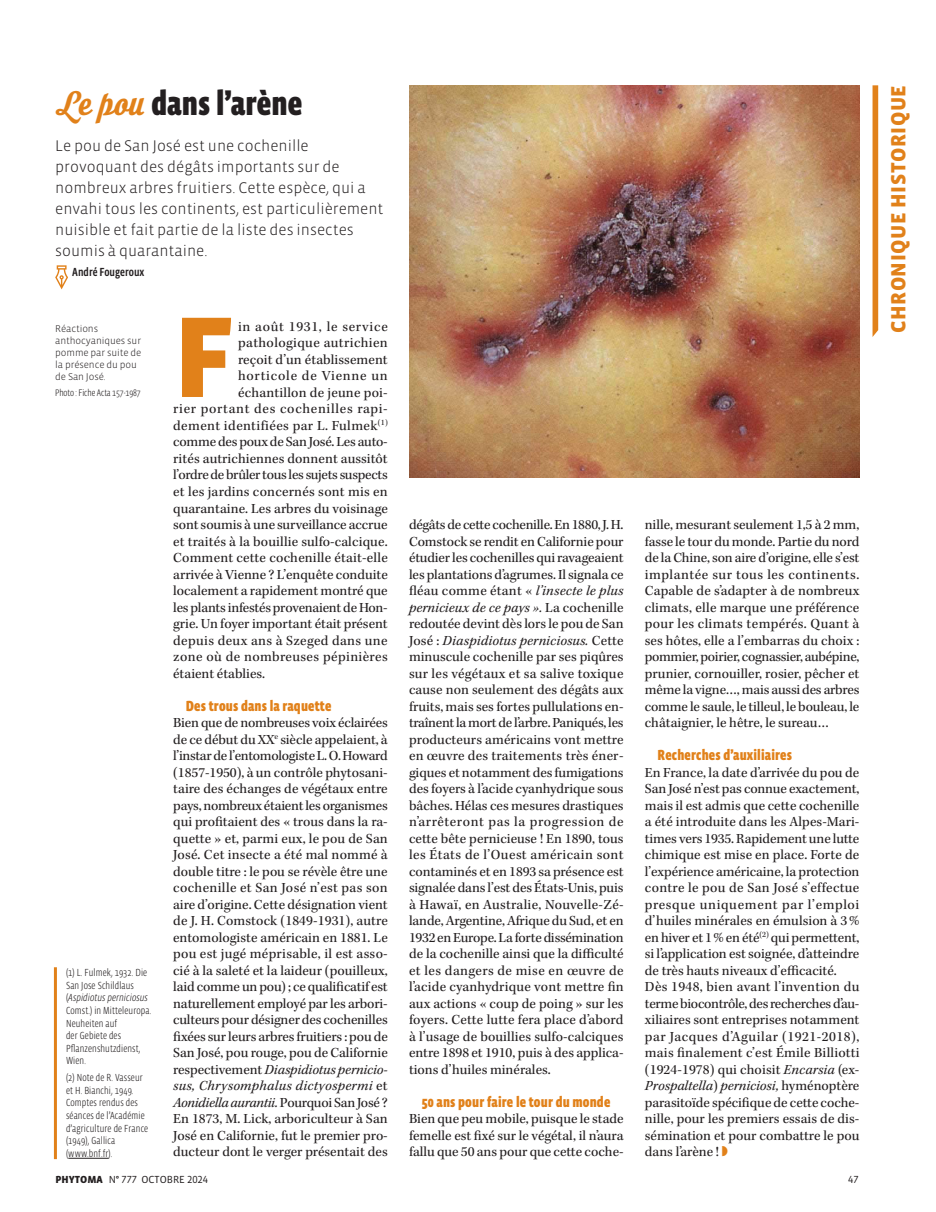
<style>
.page{position:relative;width:936px;height:1212px;background:#fff}
.page>*{position:absolute;margin:0;border:0;box-sizing:border-box;transform-origin:0 0}
.TEXTE_LETTRINE{font:900 117.45px "Vista Sans OT";color:#e1811a}
.TITRE{font:900 34.5px "Vista Sans Nar OT";color:#231f20}
.t1{font:900 21px "Vista Sans OT";letter-spacing:.025em;color:#e1811a}
.CHAPO{font:300 15.75px/21px "Vista Sans OT";color:#231f20}
.INTERTITRE{font:900 15px "Vista Sans Nar OT";letter-spacing:.01em;color:#e1811a}
.TEXTE{font:14.25px/16.5px "Kepler Std";color:#231f20;text-align:justify}
.TEXTE_LETTRINE-2{font:14.25px "Kepler Std";letter-spacing:.005em;color:#231f20}
.TEXTE_LETTRINE-3{font:14.25px "Kepler Std";letter-spacing:.025em;color:#231f20}
.TEXTE_LETTRINE-4{font:14.25px "Kepler Std";letter-spacing:-.02em;color:#231f20}
.TEXTE_LETTRINE-5{font:14.25px "Kepler Std";letter-spacing:.05em;color:#231f20}
.TEXTE_LETTRINE-6{font:14.25px "Kepler Std";letter-spacing:.055em;color:#231f20}
.SIGNATURE{font:500 12px "Vista Sans Nar OT";color:#231f20}
.NOTE{font:300 10.5px/12.6px "Vista Sans Nar OT";letter-spacing:.01em;color:#231f20}
.t2{font:10.5px "Vista Sans OT";color:#231f20}
.LEGENDE{font:300 10.05px/12px "Vista Sans OT";letter-spacing:-.01em;color:#231f20}
.LEGENDE-2{font:300 9.75px "Vista Sans Nar OT";letter-spacing:-.01em;color:#231f20}
.s1{font-family:"Look Script";font-weight:700;color:#e1811a}
.s2{font-style:italic}
.s3{font-weight:900}
.s4{color:#e1811a}
</style>
<div class="page">
<svg style="left:55px;top:265px;width:13px;height:24px"></svg>
<hr style="left:54px;top:967px;width:3px;height:192px;background:#e1811a">
<hr style="left:68px;top:1158px;width:41px;height:1px;background:#231f20">
<img style="left:409px;top:85px;width:450px;height:392px">
<svg style="left:872px;top:85px;width:6px;height:252px;background:#e48d31"></svg>
<p class="TITRE" style="left:55px;top:85px;width:249px"><span class="s1">Le pou</span> dans l’arène</p>
<p class="CHAPO" style="left:55px;top:135px;width:330px">Le pou de San José est une cochenille provoquant des dégâts importants sur de nombreux arbres fruitiers. Cette espèce, qui a envahi tous les continents, est particulièrement nuisible et fait partie de la liste des insectes soumis à quarantaine.</p>
<p class="SIGNATURE" style="left:72px;top:265px;width:74px">André Fougeroux</p>
<p class="TEXTE_LETTRINE" style="left:173px;top:297px;width:63px">F</p>
<p class="TEXTE_LETTRINE-5" style="left:238px;top:318px;width:151px">in août 1931, le service</p>
<p class="LEGENDE" style="left:55px;top:323px;width:44px">Réactions</p>
<p class="LEGENDE" style="left:55px;top:335px;width:87px">anthocyaniques sur pomme par suite de la présence du pou de San José.</p>
<p class="LEGENDE-2" style="left:55px;top:387px;width:87px">Photo : Fiche Acta 157-1987</p>
<p class="TEXTE_LETTRINE-3" style="left:238px;top:335px;width:151px">pathologique autrichien</p>
<p class="TEXTE_LETTRINE-2" style="left:238px;top:351px;width:151px">reçoit d’un établissement</p>
<p class="TEXTE_LETTRINE-6" style="left:238px;top:368px;width:151px">horticole de Vienne un</p>
<p class="TEXTE_LETTRINE-2" style="left:238px;top:384px;width:151px">échantillon de jeune poi-</p>
<p class="TEXTE_LETTRINE-5" style="left:173px;top:401px;width:216px">rier portant des cochenilles rapi-</p>
<p class="TEXTE_LETTRINE-3" style="left:173px;top:417px;width:216px">dement identifiées par L. Fulmek<sup>(1)</sup></p>
<p class="TEXTE_LETTRINE-2" style="left:173px;top:434px;width:216px">comme des poux de San José. Les auto-</p>
<p class="TEXTE_LETTRINE-2" style="left:173px;top:450px;width:216px">rités autrichiennes donnent aussitôt</p>
<p class="TEXTE_LETTRINE-4" style="left:173px;top:467px;width:216px">l’ordre de brûler tous les sujets suspects</p>
<p class="TEXTE_LETTRINE-2" style="left:173px;top:483px;width:216px">et les jardins concernés sont mis en</p>
<p class="TEXTE_LETTRINE-2" style="left:173px;top:500px;width:216px">quarantaine. Les arbres du voisinage</p>
<p class="TEXTE_LETTRINE-2" style="left:173px;top:516px;width:216px">sont soumis à une surveillance accrue</p>
<p class="TEXTE_LETTRINE-2" style="left:173px;top:533px;width:216px">et traités à la bouillie sulfo-calcique.</p>
<p class="TEXTE_LETTRINE-2" style="left:173px;top:549px;width:216px">Comment cette cochenille était-elle</p>
<p class="TEXTE_LETTRINE-2" style="left:173px;top:566px;width:216px">arrivée à Vienne ? L’enquête conduite</p>
<p class="TEXTE_LETTRINE-2" style="left:173px;top:582px;width:216px">localement a rapidement montré que</p>
<p class="TEXTE_LETTRINE-4" style="left:173px;top:599px;width:216px">les plants infestés provenaient de Hon-</p>
<p class="TEXTE_LETTRINE-2" style="left:173px;top:615px;width:216px">grie. Un foyer important était présent</p>
<p class="TEXTE_LETTRINE-3" style="left:173px;top:632px;width:216px">depuis deux ans à Szeged dans une</p>
<p class="TEXTE_LETTRINE-3" style="left:173px;top:648px;width:216px">zone où de nombreuses pépinières</p>
<p class="TEXTE_LETTRINE-2" style="left:173px;top:665px;width:93px">étaient établies.</p>
<p class="INTERTITRE" style="left:186px;top:698px;width:147px">Des trous dans la raquette</p>
<p class="TEXTE" style="left:173px;top:715px;width:216px">Bien que de nombreuses voix éclairées de ce début du XX<sup>e</sup> siècle appelaient, à l’instar de l’entomologiste L. O. Howard (1857-1950), à un contrôle phytosani&shy;taire des échanges de végétaux entre pays, nombreux étaient les organismes qui profitaient des « trous dans la ra&shy;quette » et, parmi eux, le pou de San José. Cet insecte a été mal nommé à double titre : le pou se révèle être une cochenille et San José n’est pas son aire d’origine. Cette désignation vient de J. H. Comstock (1849-1931), autre entomologiste américain en 1881. Le pou est jugé méprisable, il est asso&shy;cié à la saleté et la laideur (pouilleux, laid comme un pou) ; ce qualificatif est naturellement employé par les arbori&shy;culteurs pour désigner des cochenilles fixées sur leurs arbres fruitiers : pou de San José, pou rouge, pou de Californie respectivement <span class="s2">Diaspidiotus pernicio&shy;sus, Chrysomphalus dictyospermi</span> et <span class="s2">Aonidiella aurantii.</span> Pourquoi San José ?<br>En 1873, M. Lick, arboriculteur à San José en Californie, fut le premier pro&shy;ducteur dont le verger présentait des</p>
<p class="NOTE" style="left:66px;top:966px;width:87px">(1) L. Fulmek, 1932. Die<br>San Jose Schildlaus (<span class="s2">Aspidiotus perniciosus<br></span>Comst.) in Mitteleuropa.<br>Neuheiten auf<br>der Gebiete des<br>Pflanzenshutzdienst,<br>Wien.</p>
<p class="NOTE" style="left:66px;top:1071px;width:84px">(2) Note de R. Vasseur et H. Bianchi, 1949.<br>Comptes rendus des séances de l’Académie d’agriculture de France (1949), Gallica (www.bnf.fr).</p>
<p class="t2" style="left:55px;top:1174px;width:154px"><span class="s3">PHYTOMA</span> N° 777 OCTOBRE 2024</p>
<p class="TEXTE" style="left:409px;top:517px;width:216px">dégâts de cette cochenille. En 1880, J. H.<br>Comstock se rendit en Californie pour étudier les cochenilles qui ravageaient les plantations d’agrumes. Il signala ce fléau comme étant « <span class="s2">l’insecte le plus pernicieux de ce pays ».</span> La cochenille redoutée devint dès lors le pou de San José : <span class="s2">Diaspidiotus perniciosus.</span> Cette minuscule cochenille par ses piqûres sur les végétaux et sa salive toxique cause non seulement des dégâts aux fruits, mais ses fortes pullulations en&shy;traînent la mort de l’arbre. Paniqués, les producteurs américains vont mettre en œuvre des traitements très éner&shy;giques et notamment des fumigations des foyers à l’acide cyanhydrique sous bâches. Hélas ces mesures drastiques n’arrêteront pas la progression de cette bête pernicieuse ! En 1890, tous les États de l’Ouest américain sont contaminés et en 1893 sa présence est signalée dans l’est des États-Unis, puis à Hawaï, en Australie, Nouvelle-Zé&shy;lande, Argentine, Afrique du Sud, et en 1932 en Europe. La forte dissémination de la cochenille ainsi que la difficulté et les dangers de mise en œuvre de l’acide cyanhydrique vont mettre fin aux actions « coup de poing » sur les foyers. Cette lutte fera place d’abord à l’usage de bouillies sulfo-calciques entre 1898 et 1910, puis à des applica&shy;tions d’huiles minérales.</p>
<p class="INTERTITRE" style="left:422px;top:1094px;width:190px">50 ans pour faire le tour du monde</p>
<p class="TEXTE" style="left:409px;top:1111px;width:216px">Bien que peu mobile, puisque le stade femelle est fixé sur le végétal, il n’aura fallu que 50 ans pour que cette coche-</p>
<p class="TEXTE" style="left:644px;top:517px;width:216px">nille, mesurant seulement 1,5 à 2 mm, fasse le tour du monde. Partie du nord de la Chine, son aire d’origine, elle s’est implantée sur tous les continents.<br>Capable de s’adapter à de nombreux climats, elle marque une préférence pour les climats tempérés. Quant à ses hôtes, elle a l’embarras du choix : pommier, poirier, cognassier, aubépine, prunier, cornouiller, rosier, pêcher et même la vigne…, mais aussi des arbres comme le saule, le tilleul, le bouleau, le châtaignier, le hêtre, le sureau…</p>
<p class="INTERTITRE" style="left:657px;top:747px;width:136px">Recherches d’auxiliaires</p>
<p class="TEXTE" style="left:644px;top:764px;width:216px">En France, la date d’arrivée du pou de San José n’est pas connue exactement, mais il est admis que cette cochenille a été introduite dans les Alpes-Mari&shy;times vers 1935. Rapidement une lutte chimique est mise en place. Forte de l’expérience américaine, la protection contre le pou de San José s’effectue presque uniquement par l’emploi d’huiles minérales en émulsion à 3% en hiver et 1% en été<sup>(2)</sup> qui permettent, si l’application est soignée, d’atteindre de très hauts niveaux d’efficacité.</p>
<p class="TEXTE" style="left:644px;top:979px;width:216px">Dès 1948, bien avant l’invention du terme biocontrôle, des recherches d’au&shy;xiliaires sont entreprises notamment par Jacques d’Aguilar (1921-2018), mais finalement c’est Émile Billiotti (1924-1978) qui choisit <span class="s2">Encarsia</span> (ex-<span class="s2">Prospaltella</span>) <span class="s2">perniciosi,</span> hyménoptère parasitoïde spécifique de cette coche&shy;nille, pour les premiers essais de dis&shy;sémination et pour combattre le pou dans l’arène ! <span class="s4">◗</span></p>
<p class="t2" style="left:848px;top:1174px;width:12px">47</p>
<h3 class="t1" style="left:887px;top:333px;width:249px;rotate:-90deg">CHRONIQUE HISTORIQUE</h3>
</div>
